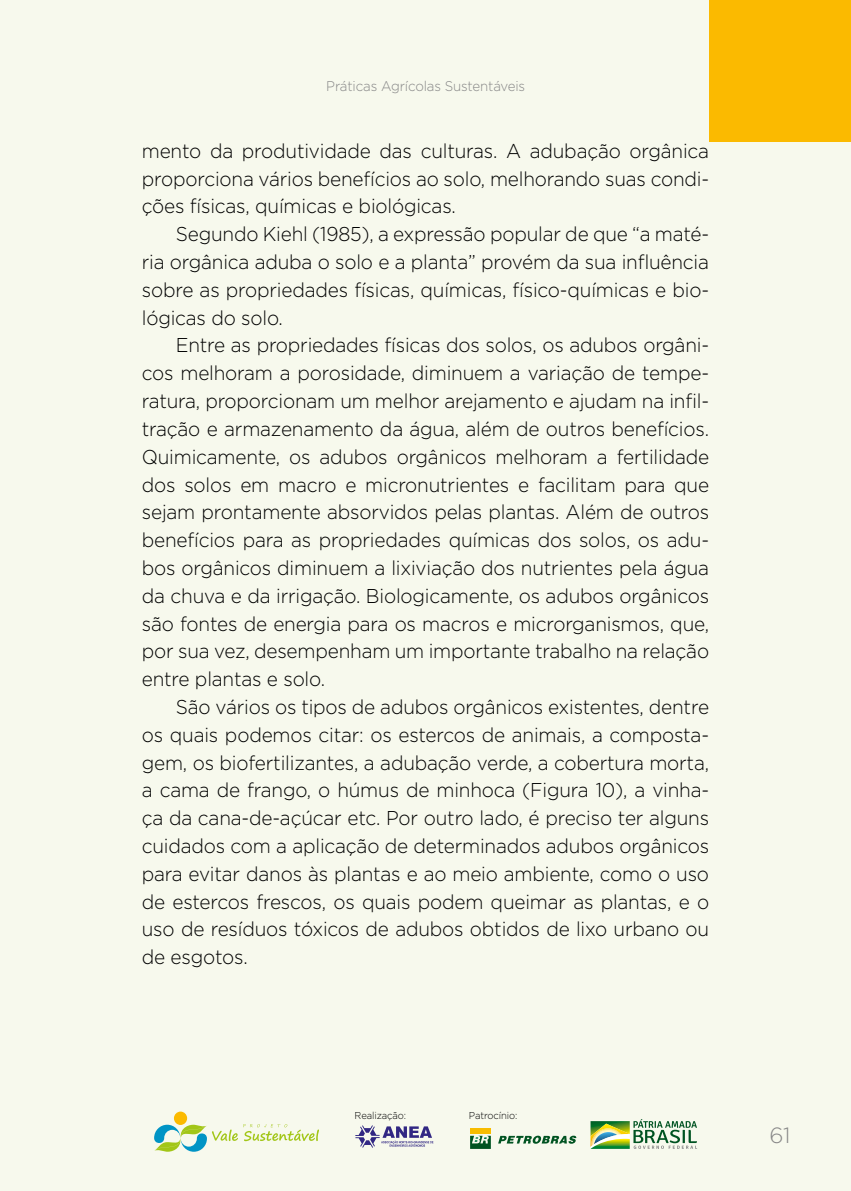
<style>
.page{position:relative;width:851px;height:1191px;background:#fff}
.page>*{position:absolute;margin:0;border:0;box-sizing:border-box;transform-origin:0 0}
.t1{font:300 22px "Gotham";color:#878787}
.t2{font:300 20px/27.8px "Gotham";letter-spacing:-.01em;color:#000;text-align:justify;scale:.95 1}
.t3{font:300 14px "Gotham";letter-spacing:-.01em;color:#878787;scale:.95 1}
.t4{font:300 10px "Gotham";letter-spacing:-.01em;color:#000;scale:.95 1}
</style>
<div class="page">
<div style="left:0;top:0;width:850px;height:1191px;background:#f7f9ed"></div>
<div style="left:709px;top:0;width:141px;height:142px;background:#fbba00"></div>
<svg style="left:355px;top:1125px;width:78px;height:22px"></svg>
<svg style="left:590px;top:1119px;width:107px;height:29px"></svg>
<svg style="left:470px;top:1135px;width:21px;height:13px"></svg>
<div style="left:470px;top:1128px;width:21px;height:5px;background:#f8bc00"></div>
<svg style="left:498px;top:1135px;width:78px;height:9px"></svg>
<div style="left:174px;top:1111px;width:13px;height:14px;background:#fbba00;border-radius:50%"></div>
<svg style="left:154px;top:1124px;width:165px;height:28px"></svg>
<p class="t3" style="left:326px;top:77px;width:211px">Práticas Agrícolas Sustentáveis</p>
<p class="t2" style="left:142px;top:136px;width:598px">mento da produtividade das culturas. A adubação orgânica proporciona vários benefícios ao solo, melhorando suas condi&shy;ções físicas, químicas e biológicas.</p>
<p class="t2" style="left:142px;top:220px;width:598px;text-indent:34px">Segundo Kiehl (1985), a expressão popular de que “a maté&shy;ria orgânica aduba o solo e a planta” provém da sua influência sobre as propriedades físicas, químicas, físico-químicas e bio&shy;lógicas do solo.</p>
<p class="t2" style="left:142px;top:331px;width:598px;text-indent:34px">Entre as propriedades físicas dos solos, os adubos orgâni&shy;cos melhoram a porosidade, diminuem a variação de tempe&shy;ratura, proporcionam um melhor arejamento e ajudam na infil&shy;tração e armazenamento da água, além de outros benefícios.<br>Quimicamente, os adubos orgânicos melhoram a fertilidade dos solos em macro e micronutrientes e facilitam para que sejam prontamente absorvidos pelas plantas. Além de outros benefícios para as propriedades químicas dos solos, os adu&shy;bos orgânicos diminuem a lixiviação dos nutrientes pela água da chuva e da irrigação. Biologicamente, os adubos orgânicos são fontes de energia para os macros e microrganismos, que, por sua vez, desempenham um importante trabalho na relação entre plantas e solo.</p>
<p class="t2" style="left:142px;top:692px;width:598px;text-indent:34px">São vários os tipos de adubos orgânicos existentes, dentre os quais podemos citar: os estercos de animais, a composta&shy;gem, os biofertilizantes, a adubação verde, a cobertura morta, a cama de frango, o húmus de minhoca (Figura 10), a vinha&shy;ça da cana-de-açúcar etc. Por outro lado, é preciso ter alguns cuidados com a aplicação de determinados adubos orgânicos para evitar danos às plantas e ao meio ambiente, como o uso de estercos frescos, os quais podem queimar as plantas, e o uso de resíduos tóxicos de adubos obtidos de lixo urbano ou de esgotos.</p>
<p class="t4" style="left:354px;top:1109px;width:56px">Realização:</p>
<p class="t4" style="left:469px;top:1109px;width:53px">Patrocínio:</p>
<p class="t1" style="left:769px;top:1121px;width:23px">61</p>
</div>
